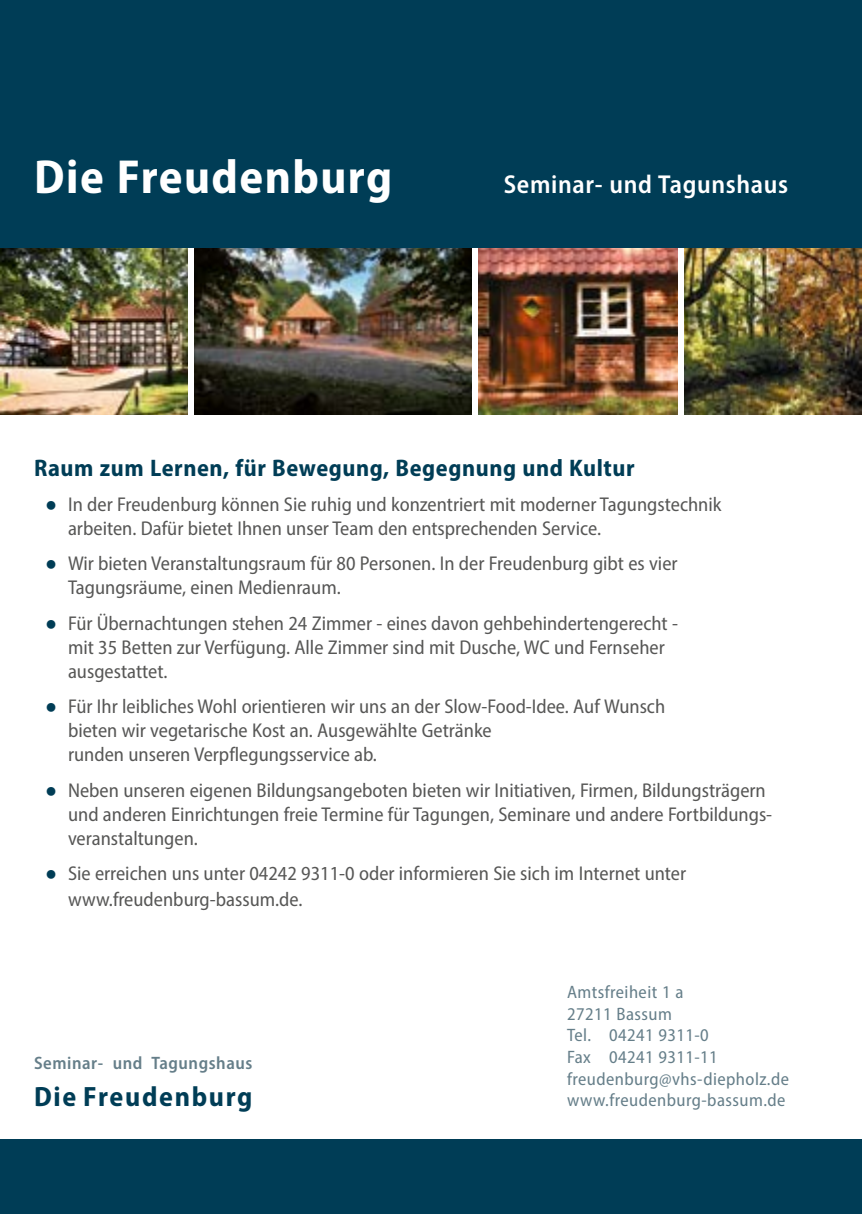
<style>
.page{position:relative;width:862px;height:1214px;background:#fff}
.page>*{position:absolute;margin:0;border:0;box-sizing:border-box;transform-origin:0 0}
.t1{font:700 semi-condensed 48px "Myriad Pro";letter-spacing:.03em;color:#fff}
.t2{font:700 semi-condensed 28px "Myriad Pro";letter-spacing:.06em;color:#003d56}
.t3{font:600 semi-condensed 26px "Myriad Pro";letter-spacing:.025em;color:#fff}
.t4{font:700 semi-condensed 24px "Myriad Pro";letter-spacing:.025em;color:#003d56}
.t5{font:semi-condensed 20px/24px "Myriad Pro";color:#575756}
.t6{font:semi-condensed 18px/21.6px "Myriad Pro";letter-spacing:.025em;color:#657e89}
.t7{font:600 semi-condensed 18px "Myriad Pro";letter-spacing:.03em;color:#657e89}
.s1{font-family:"Times New Roman";font-stretch:normal;color:#003d56}
</style>
<div class="page">
<img style="left:478px;top:247px;width:199px;height:167px">
<img style="left:683px;top:247px;width:179px;height:167px">
<img style="left:0;top:247px;width:188px;height:167px">
<img style="left:194px;top:247px;width:278px;height:167px">
<div style="left:0;top:0;width:862px;height:247px;background:#003d56"></div>
<div style="left:0;top:1139px;width:862px;height:74px;background:#003d56"></div>
<h1 class="t1" style="left:34px;top:146px;width:359px">Die Freudenburg</h1>
<h3 class="t3" style="left:504px;top:168px;width:286px">Seminar- und Tagunshaus</h3>
<p class="t4" style="left:34px;top:452px;width:602px">Raum zum Lernen, für Bewegung, Begegnung und Kultur</p>
<p class="t5" style="left:68px;top:492px;width:655px;text-indent:-23px"><span class="s1">●</span> In der Freudenburg können Sie ruhig und konzentriert mit moderner Tagungstechnik arbeiten. Dafür bietet Ihnen unser Team den entsprechenden Service.</p>
<p class="t5" style="left:68px;top:551px;width:611px;text-indent:-23px"><span class="s1">●</span> Wir bieten Veranstaltungsraum für 80 Personen. In der Freudenburg gibt es vier<br>Tagungsräume, einen Medienraum.</p>
<p class="t5" style="left:68px;top:610px;width:611px;text-indent:-23px"><span class="s1">●</span> Für Übernachtungen stehen 24 Zimmer - eines davon gehbehindertengerecht - mit 35 Betten zur Verfügung. Alle Zimmer sind mit Dusche, WC und Fernseher ausgestattet.</p>
<p class="t5" style="left:68px;top:694px;width:599px;text-indent:-23px"><span class="s1">●</span> Für Ihr leibliches Wohl orientieren wir uns an der Slow-Food-Idee. Auf Wunsch bieten wir vegetarische Kost an. Ausgewählte Getränke<br>runden unseren Verpflegungsservice ab.</p>
<p class="t5" style="left:68px;top:777px;width:705px;text-indent:-23px"><span class="s1">●</span> Neben unseren eigenen Bildungsangeboten bieten wir Initiativen, Firmen, Bildungsträgern und anderen Einrichtungen freie Termine für Tagungen, Seminare und andere Fortbildungs&shy;veranstaltungen.</p>
<p class="t5" style="left:68px;top:859px;width:619px;line-height:26.4px;text-indent:-23px"><span class="s1">●</span> Sie erreichen uns unter 04242 9311-0 oder informieren Sie sich im Internet unter www.freudenburg-bassum.de.</p>
<p class="t7" style="left:34px;top:1051px;width:220px">Seminar- und Tagungshaus</p>
<h2 class="t2" style="left:34px;top:1078px;width:220px">Die Freudenburg</h2>
<p class="t6" style="left:567px;top:980px;width:223px">Amtsfreiheit 1 a<br>27211 Bassum<br>Tel. 04241 9311-0<br>Fax 04241 9311-11 freudenburg@vhs-diepholz.de www.freudenburg-bassum.de</p>
</div>
